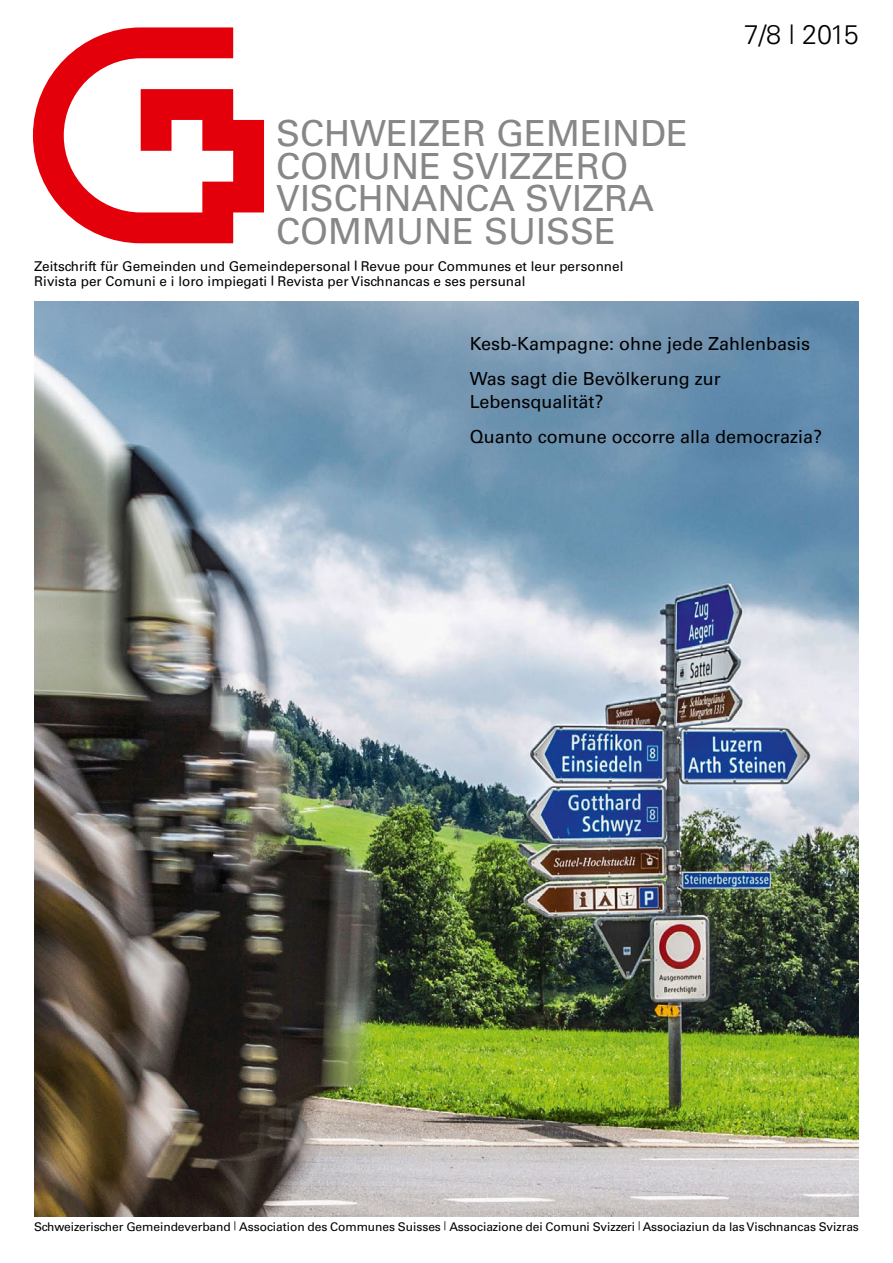
<style>
.page{position:relative;width:893px;height:1263px;background:#fff}
.page>*{position:absolute;margin:0;border:0;box-sizing:border-box;transform-origin:0 0}
.t1{font:36px/32.5px "Univers LT Std";color:#868786}
.t2{font:300 27px "Univers LT Std";color:#000}
.t3{font:18px/35.2px "Univers LT Std";color:#000}
.t4{font:13.5px/15px "Univers LT Std";color:#000}
.t5{font:12px "Univers LT Std";letter-spacing:-.005em;color:#000}
</style>
<div class="page">
<svg style="left:33px;top:27px;width:231px;height:216px"></svg>
<img style="left:34px;top:302px;width:825px;height:915px">
<h1 class="t1" style="left:276px;top:118px;width:414px">SCHWEIZER GEMEINDE<br>COMUNE SVIZZERO<br>VISCHNANCA SVIZRA<br>COMMUNE SUISSE</h1>
<p class="t4" style="left:34px;top:259px;width:591px">Zeitschrift für Gemeinden und Gemeindepersonal <sup>|</sup> Revue pour Communes et leur personnel<br>Rivista per Comuni e i loro impiegati <sup>|</sup> Revista per Vischnancas e ses persunal</p>
<h2 class="t2" style="left:744px;top:18px;width:117px">7/8 l 2015</h2>
<h3 class="t3" style="left:470px;top:326px;width:342px">Kesb-Kampagne: ohne jede Zahlenbasis<br>Was sagt die Bevölkerung zur</h3>
<h3 class="t3" style="left:470px;top:384px;width:354px">Lebensqualität?<br>Quanto comune occorre alla democrazia?</h3>
<p class="t5" style="left:34px;top:1219px;width:826px">Schweizerischer Gemeindeverband <sup>|</sup> Association des Communes Suisses <sup>|</sup> Associazione dei Comuni Svizzeri <sup>|</sup> Associaziun da las Vischnancas Svizras</p>
</div>
